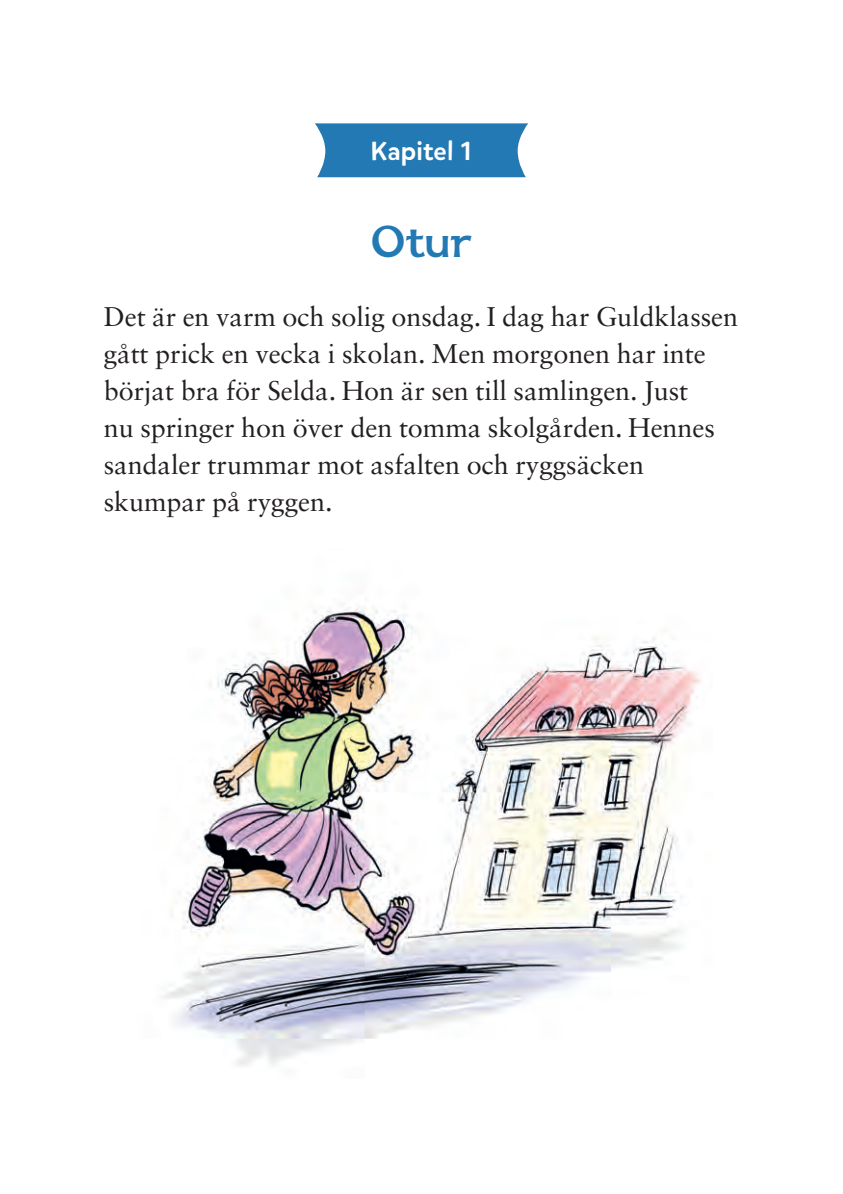
<style>
.page{position:relative;width:843px;height:1194px;background:#fff}
.page>*{position:absolute;margin:0;border:0;box-sizing:border-box;transform-origin:0 0}
.t1{font:42px "Kara No K Text";color:#2279b3}
.t2{font:27px/37px "Sabon LT Std";color:#231f20}
.t3{font:500 26px "Mikado";letter-spacing:.005em;color:#fff}
</style>
<div class="page">
<svg style="left:315px;top:123px;width:213px;height:55px;background:#3484b9"></svg>
<img style="left:162px;top:603px;width:539px;height:463px">
<p class="t3" style="left:370px;top:135px;width:102px">Kapitel 1</p>
<h1 class="t1" style="left:370px;top:213px;width:102px">Otur</h1>
<p class="t2" style="left:104px;top:298px;width:636px">Det är en varm och solig onsdag. I dag har Guldklassen gått prick en vecka i skolan. Men morgonen har inte börjat bra för Selda. Hon är sen till samlingen. Just<br>nu springer hon över den tomma skolgården. Hennes sandaler trummar mot asfalten och ryggsäcken skumpar på ryggen.</p>
</div>
